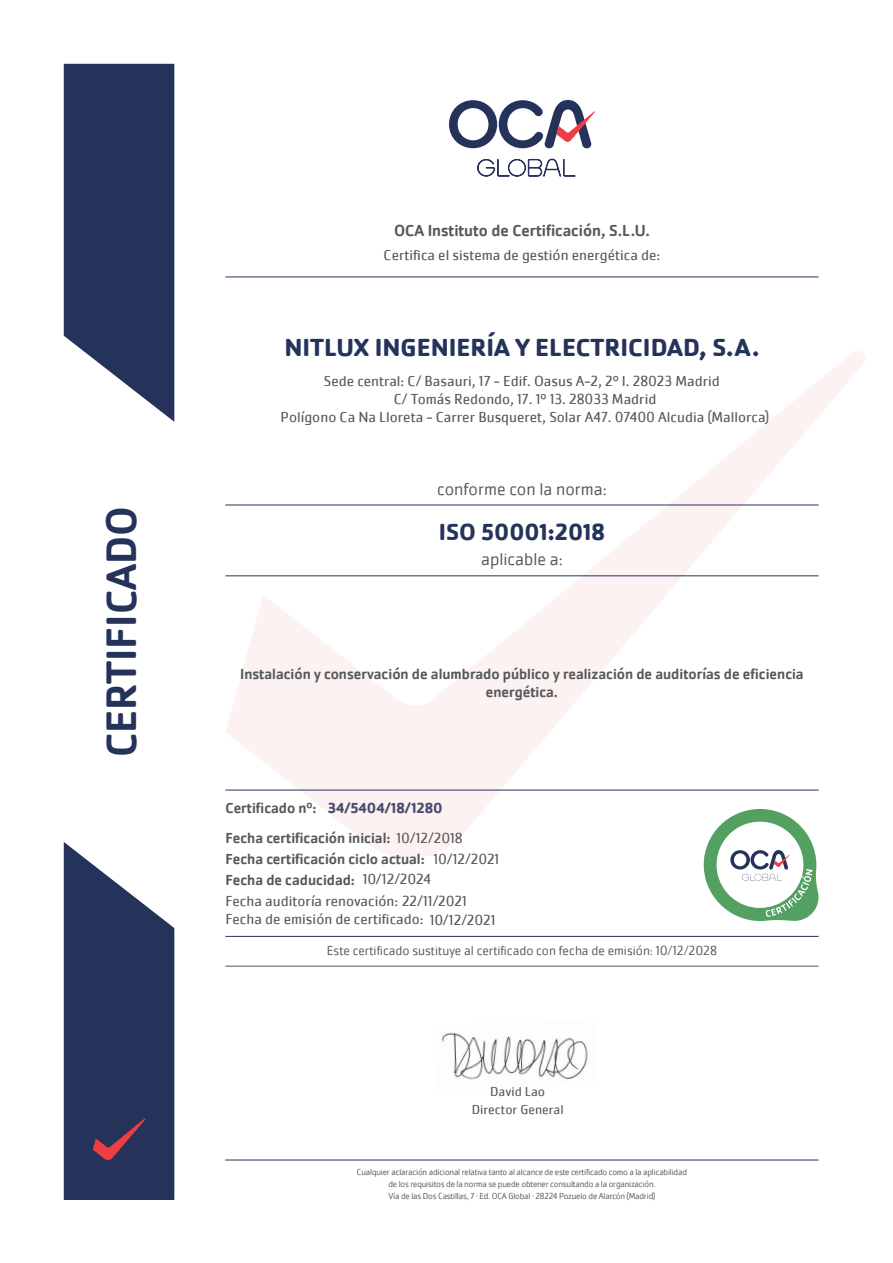
<style>
.page{position:relative;width:893px;height:1263px;background:#fff}
.page>*{position:absolute;margin:0;border:0;box-sizing:border-box;transform-origin:0 0}
.t1{font:500 43.95px "Cachet Pro";color:#25335a}
.t2{font:700 25.5px "Cachet Pro";color:#25335a}
.t3{font:700 24px "Cachet Pro";color:#25335a}
.t4{font:300 18px "Cachet Pro";color:#57585a}
.t5{font:500 16.5px "Cachet Pro";color:#57585a}
.t6{font:15px "Cachet Pro";color:#57585a}
.t7{font:500 15px/18px "Cachet Pro";color:#57585a;text-align:center}
.t8{font:700 15px "Cachet Pro";color:#494e6e}
.t9{font:300 13.5px "Cachet Pro";color:#57585a}
.t10{font:13.5px "Cachet Pro";color:#57585a}
.t11{font:300 9px "Cachet Pro";letter-spacing:-.02em;color:#57585a}
.s1{font-weight:400}
</style>
<div class="page">
<svg style="left:225px;top:351px;width:640px;height:507px"></svg>
<svg style="left:64px;top:64px;width:110px;height:358px;background:#3f4b6d"></svg>
<svg style="left:449px;top:100px;width:146px;height:48px"></svg>
<svg style="left:477px;top:159px;width:99px;height:18px"></svg>
<svg style="left:64px;top:842px;width:110px;height:358px;background:#414b6d"></svg>
<hr style="left:225px;top:277px;width:594px;height:1px;background:#25335a">
<hr style="left:225px;top:575px;width:594px;height:1px;background:#25335a">
<hr style="left:225px;top:505px;width:594px;height:1px;background:#25335a">
<hr style="left:225px;top:1160px;width:594px;height:1px;background:#25335a">
<img style="left:441px;top:1032px;width:147px;height:48px">
<svg style="left:704px;top:809px;width:115px;height:112px"></svg>
<hr style="left:225px;top:790px;width:594px;height:1px;background:#25335a">
<hr style="left:225px;top:936px;width:594px;height:1px;background:#25335a">
<hr style="left:225px;top:966px;width:594px;height:1px;background:#57585a">
<p class="t1" style="left:96px;top:757px;width:253px;rotate:-90deg">CERTIFICADO</p>
<p class="t5" style="left:394px;top:221px;width:257px">OCA Instituto de Certificación, S.L.U.</p>
<p class="t6" style="left:384px;top:246px;width:278px">Certifica el sistema de gestión energética de:</p>
<p class="t2" style="left:284px;top:332px;width:477px">NITLUX INGENIERÍA Y ELECTRICIDAD, S.A.</p>
<p class="t6" style="left:324px;top:372px;width:397px">Sede central: C/ Basauri, 17 - Edif. Oasus A-2, 2º I. 28023 Madrid</p>
<p class="t6" style="left:394px;top:390px;width:264px">C/ Tomás Redondo, 17. 1º 13. 28033 Madrid</p>
<p class="t6" style="left:281px;top:408px;width:490px">Polígono Ca Na Lloreta - Carrer Busqueret, Solar A47. 07400 Alcudia (Mallorca)</p>
<p class="t4" style="left:437px;top:479px;width:171px">conforme con la norma:</p>
<p class="t3" style="left:439px;top:517px;width:168px">ISO 50001:2018</p>
<p class="t4" style="left:481px;top:549px;width:83px">aplicable a:</p>
<p class="t7" style="left:240px;top:666px;width:565px">Instalación y conservación de alumbrado público y realización de auditorías de eficiencia energética.</p>
<p class="t8" style="left:328px;top:798px;width:116px">34/5404/18/1280</p>
<p class="t7" style="left:225px;top:799px;width:93px">Certificado nº:</p>
<p class="t7" style="left:225px;top:850px;width:201px">Fecha certificación ciclo actual:</p>
<p class="t7" style="left:225px;top:871px;width:131px">Fecha de caducidad:</p>
<p class="t6" style="left:363px;top:870px;width:70px">10/12/2024</p>
<p class="t6" style="left:225px;top:892px;width:243px">Fecha auditoría renovación: 22/11/2021</p>
<p class="t6" style="left:225px;top:910px;width:272px">Fecha de emisión de certificado: 10/12/2021</p>
<p class="t7" style="left:225px;top:829px;width:239px">Fecha certificación inicial: <span class="s1">10/12/2018</span></p>
<p class="t6" style="left:433px;top:850px;width:67px">10/12/2021</p>
<p class="t9" style="left:327px;top:943px;width:392px">Este certificado sustituye al certificado con fecha de emisión: 10/12/2028</p>
<p class="t10" style="left:490px;top:1084px;width:56px">David Lao</p>
<p class="t10" style="left:472px;top:1101px;width:93px">Director General</p>
<p class="t11" style="left:357px;top:1166px;width:332px">Cualquier aclaración adicional relativa tanto al alcance de este certificado como a la aplicabilidad</p>
<p class="t11" style="left:388px;top:1178px;width:269px">de los requisitos de la norma se puede obtener consultando a la organización.</p>
<p class="t11" style="left:388px;top:1190px;width:268px">Vía de las Dos Castillas, 7 · Ed. OCA Global · 28224 Pozuelo de Alarcón (Madrid)</p>
</div>
